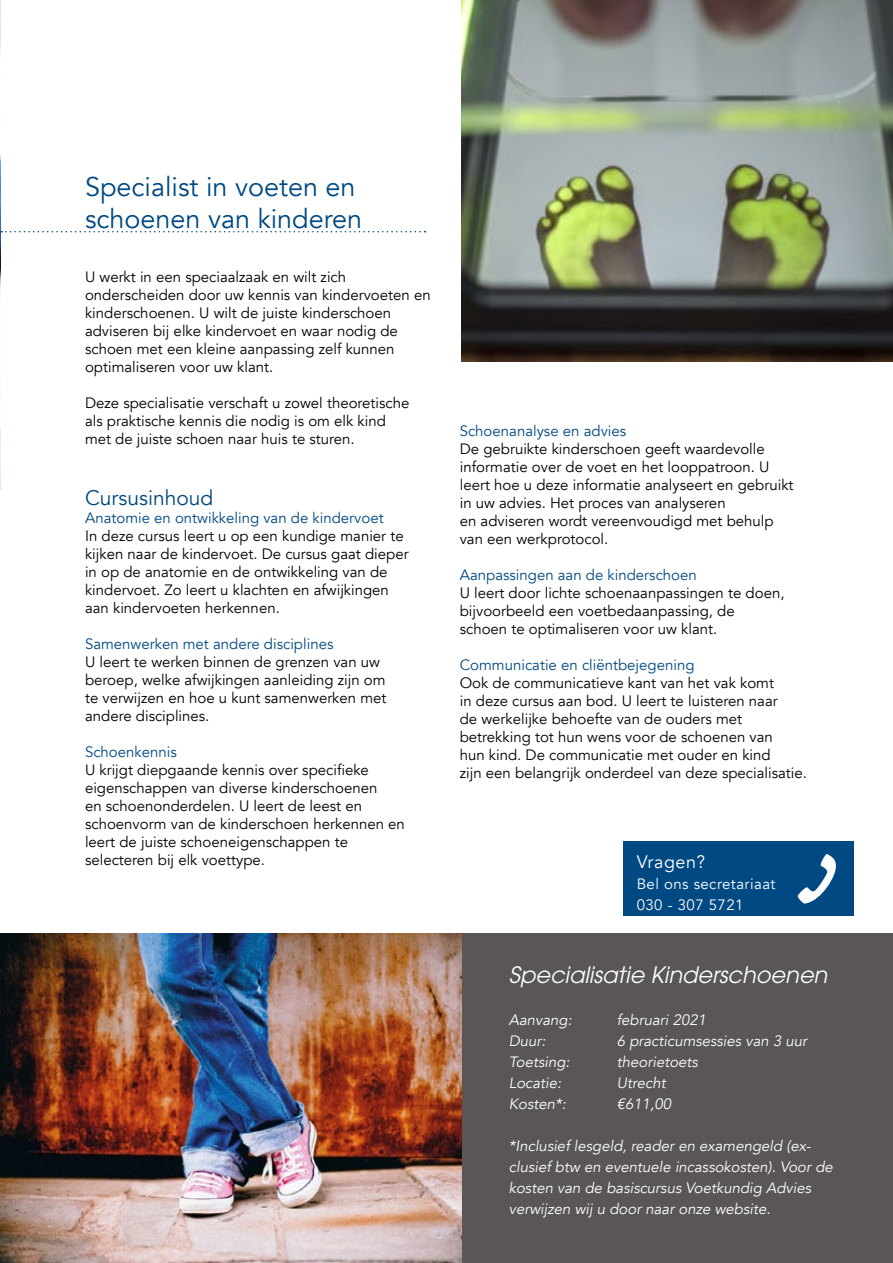
<style>
.page{position:relative;width:893px;height:1263px;background:#fff}
.page>*{position:absolute;margin:0;border:0;box-sizing:border-box;transform-origin:0 0}
.t1{font:27px/32.4px "Avenir";color:#004982}
.t2{font:italic 22.5px "ITC Avant Garde Pro";color:#fff}
.t3{font:21px "Avenir";color:#004982}
.t4{font:18px "Avenir";letter-spacing:.03em;color:#fff}
.t5{font:15px/18px "Avenir";color:#000}
.t6{font:italic 15px/21px "Avenir";color:#fff}
.t7{font:15px "Avenir";color:#004982}
.t8{font:15px/21px "Avenir";letter-spacing:.03em;color:#fff}
</style>
<div class="page">
<img style="left:0;top:0;width:1px;height:489px">
<div style="left:461px;top:933px;width:432px;height:330px;background:#5a5656"></div>
<svg style="left:1px;top:231px;width:424px;height:1px"></svg>
<img style="left:461px;top:0;width:432px;height:361px">
<img style="left:0;top:933px;width:461px;height:330px">
<div style="left:623px;top:841px;width:231px;height:75px;background:#004982"></div>
<svg style="left:798px;top:854px;width:38px;height:49px"></svg>
<h1 class="t1" style="left:85px;top:171px;width:279px">Specialist in voeten en schoenen van kinderen</h1>
<p class="t5" style="left:85px;top:268px;width:347px">U werkt in een speciaalzaak en wilt zich onderscheiden door uw kennis van kindervoeten en kinderschoenen. U wilt de juiste kinderschoen adviseren bij elke kindervoet en waar nodig de schoen met een kleine aanpassing zelf kunnen optimaliseren voor uw klant.</p>
<p class="t5" style="left:85px;top:394px;width:326px">Deze specialisatie verschaft u zowel theoretische als praktische kennis die nodig is om elk kind met de juiste schoen naar huis te sturen.</p>
<h3 class="t3" style="left:85px;top:486px;width:130px">Cursusinhoud</h3>
<p class="t7" style="left:85px;top:509px;width:300px">Anatomie en ontwikkeling van de kindervoet</p>
<p class="t5" style="left:85px;top:527px;width:325px">In deze cursus leert u op een kundige manier te kijken naar de kindervoet. De cursus gaat dieper in op de anatomie en de ontwikkeling van de kindervoet. Zo leert u klachten en afwijkingen aan kindervoeten herkennen.</p>
<p class="t7" style="left:85px;top:635px;width:250px">Samenwerken met andere disciplines</p>
<p class="t5" style="left:85px;top:653px;width:303px">U leert te werken binnen de grenzen van uw beroep, welke afwijkingen aanleiding zijn om te verwijzen en hoe u kunt samenwerken met andere disciplines.</p>
<p class="t7" style="left:85px;top:743px;width:93px">Schoenkennis</p>
<p class="t5" style="left:85px;top:761px;width:321px">U krijgt diepgaande kennis over specifieke eigenschappen van diverse kinderschoenen<br>en schoenonderdelen. U leert de leest en schoenvorm van de kinderschoen herkennen en leert de juiste schoeneigenschappen te selecteren bij elk voettype.</p>
<p class="t7" style="left:460px;top:422px;width:168px">Schoenanalyse en advies</p>
<p class="t5" style="left:460px;top:440px;width:335px">De gebruikte kinderschoen geeft waardevolle informatie over de voet en het looppatroon. U leert hoe u deze informatie analyseert en gebruikt in uw advies. Het proces van analyseren<br>en adviseren wordt vereenvoudigd met behulp van een werkprotocol.</p>
<p class="t7" style="left:460px;top:566px;width:239px">Aanpassingen aan de kinderschoen</p>
<p class="t5" style="left:460px;top:584px;width:326px">U leert door lichte schoenaanpassingen te doen, bijvoorbeeld een voetbedaanpassing, de schoen te optimaliseren voor uw klant.</p>
<p class="t7" style="left:460px;top:656px;width:236px">Communicatie en cliëntbejegening</p>
<p class="t5" style="left:460px;top:674px;width:349px">Ook de communicatieve kant van het vak komt<br>in deze cursus aan bod. U leert te luisteren naar<br>de werkelijke behoefte van de ouders met betrekking tot hun wens voor de schoenen van<br>hun kind. De communicatie met ouder en kind<br>zijn een belangrijk onderdeel van deze specialisatie.</p>
<p class="t4" style="left:637px;top:851px;width:70px">Vragen?</p>
<p class="t8" style="left:637px;top:873px;width:140px">Bel ons secretariaat<br>030 - 307 5721</p>
<h2 class="t2" style="left:509px;top:961px;width:325px">Specialisatie Kinderschoenen</h2>
<p class="t6" style="left:509px;top:1010px;width:65px">Aanvang:</p>
<p class="t6" style="left:617px;top:1010px;width:91px">februari 2021</p>
<p class="t6" style="left:509px;top:1031px;width:38px">Duur:</p>
<p class="t6" style="left:617px;top:1031px;width:192px">6 practicumsessies van 3 uur</p>
<p class="t6" style="left:509px;top:1052px;width:62px">Toetsing:</p>
<p class="t6" style="left:617px;top:1052px;width:83px">theorietoets</p>
<p class="t6" style="left:509px;top:1073px;width:54px">Locatie:</p>
<p class="t6" style="left:617px;top:1073px;width:50px">Utrecht</p>
<p class="t6" style="left:509px;top:1094px;width:59px">Kosten*:</p>
<p class="t6" style="left:617px;top:1094px;width:56px">€611,00</p>
<p class="t6" style="left:509px;top:1136px;width:325px">*Inclusief lesgeld, reader en examengeld (ex&shy;clusief btw en eventuele incassokosten). Voor de kosten van de basiscursus Voetkundig Advies verwijzen wij u door naar onze website.</p>
</div>
